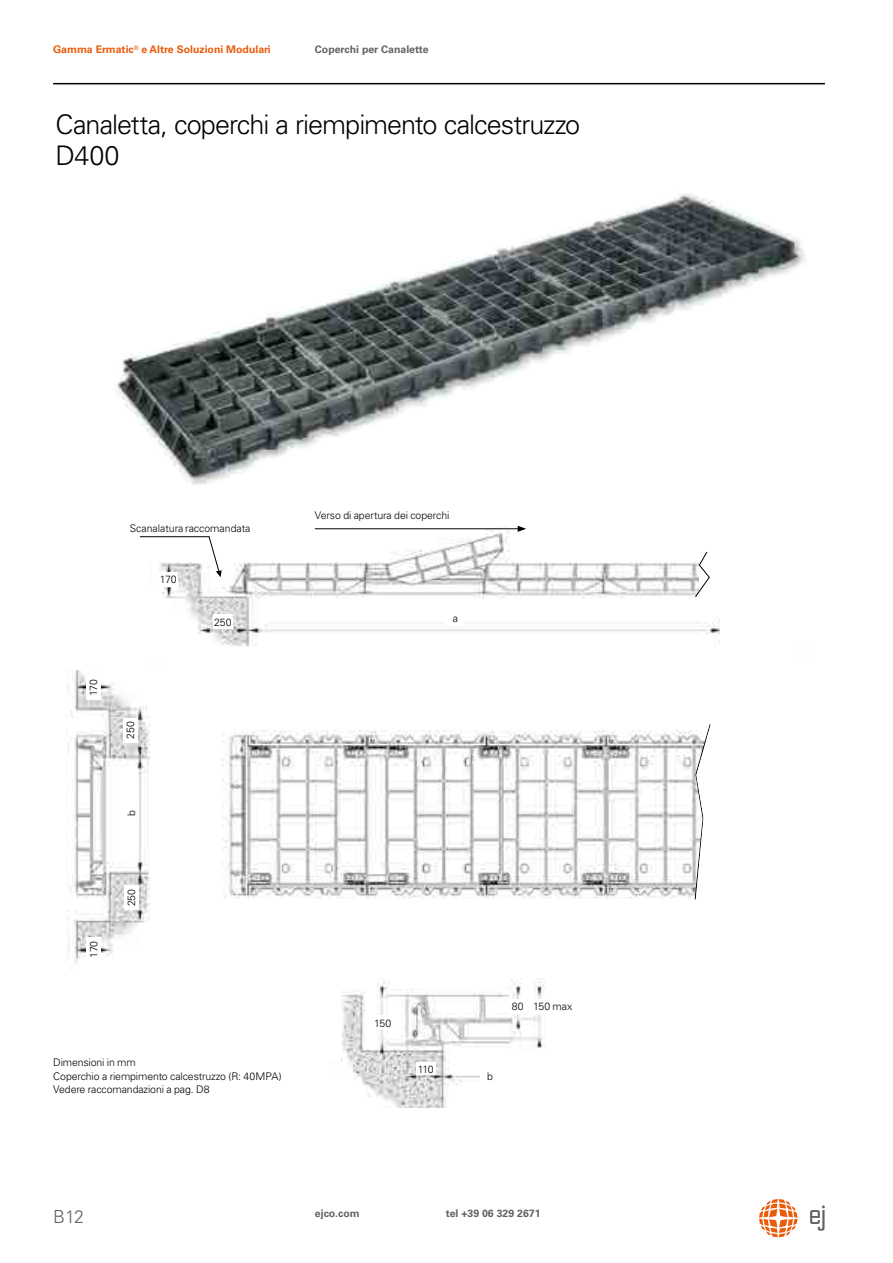
<style>
.page{position:relative;width:893px;height:1263px;background:#fff}
.page>*{position:absolute;margin:0;border:0;box-sizing:border-box;transform-origin:0 0}
.t1{font:300 27px/31.5px "Univers LT Pro 45";letter-spacing:-.035em;color:#000}
.t2{font:300 18px "Univers LT Pro 45";color:#646363}
.t3{font:300 10.5px/13.5px "Univers LT Pro 45";letter-spacing:-.01em;color:#000}
.t4{font:700 10.5px "Univers LT Pro 65";color:#646363}
.t5{font:700 10.5px "Univers LT Pro 65";color:#ea5b0b}
</style>
<div class="page">
<hr style="left:53px;top:83px;width:772px;height:1px;background:#000">
<svg style="left:810px;top:1205px;width:15px;height:26px"></svg>
<svg style="left:759px;top:1199px;width:38px;height:38px"></svg>
<img style="left:117px;top:194px;width:569px;height:292px">
<img style="left:66px;top:525px;width:654px;height:439px">
<img style="left:341px;top:978px;width:204px;height:129px">
<div style="left:130px;top:522px;width:121px;height:12px;background:#fff"></div>
<hr style="left:140px;top:536px;width:69px;height:1px;background:#000">
<svg style="left:208px;top:536px;width:14px;height:41px"></svg>
<div style="left:123px;top:718px;width:15px;height:24px;background:#fff"></div>
<div style="left:124px;top:885px;width:15px;height:25px;background:#fff"></div>
<div style="left:87px;top:937px;width:14px;height:24px;background:#fff"></div>
<div style="left:86px;top:675px;width:15px;height:24px;background:#fff"></div>
<div style="left:213px;top:614px;width:20px;height:15px;background:#fff"></div>
<div style="left:159px;top:572px;width:19px;height:15px;background:#fff"></div>
<div style="left:124px;top:801px;width:15px;height:24px;background:#fff"></div>
<div style="left:446px;top:611px;width:19px;height:14px;background:#fff"></div>
<hr style="left:315px;top:528px;width:209px;height:1px;background:#000">
<svg style="left:518px;top:526px;width:8px;height:6px"></svg>
<div style="left:373px;top:1015px;width:19px;height:15px;background:#fff"></div>
<div style="left:508px;top:999px;width:19px;height:14px;background:#fff"></div>
<div style="left:529px;top:999px;width:48px;height:14px;background:#fff"></div>
<div style="left:416px;top:1062px;width:19px;height:13px;background:#fff"></div>
<div style="left:480px;top:1069px;width:20px;height:14px;background:#fff"></div>
<svg style="left:695px;top:722px;width:25px;height:224px"></svg>
<div style="left:699px;top:527px;width:145px;height:91px;background:#fff"></div>
<svg style="left:695px;top:541px;width:15px;height:58px"></svg>
<p class="t5" style="left:53px;top:43px;width:219px">Gamma Ermatic<sup>®</sup> e Altre Soluzioni Modulari</p>
<p class="t4" style="left:315px;top:43px;width:115px">Coperchi per Canalette</p>
<h1 class="t1" style="left:55px;top:108px;width:526px">Canaletta, coperchi a riempimento calcestruzzo<br>D400</h1>
<p class="t3" style="left:130px;top:521px;width:122px">Scanalatura raccomandata</p>
<p class="t3" style="left:160px;top:573px;width:18px">170</p>
<p class="t3" style="left:87px;top:696px;width:18px;rotate:-90deg">170</p>
<p class="t3" style="left:124px;top:739px;width:19px;rotate:-90deg">250</p>
<p class="t3" style="left:125px;top:816px;width:7px;rotate:-90deg">b</p>
<p class="t3" style="left:87px;top:957px;width:18px;rotate:-90deg">170</p>
<p class="t3" style="left:125px;top:906px;width:19px;rotate:-90deg">250</p>
<p class="t3" style="left:214px;top:615px;width:19px">250</p>
<p class="t3" style="left:53px;top:1056px;width:230px">Dimensioni in mm<br>Coperchio a riempimento calcestruzzo (R: 40MPA)<br>Vedere raccomandazioni a pag. D8</p>
<p class="t3" style="left:315px;top:508px;width:136px">Verso di apertura dei coperchi</p>
<p class="t3" style="left:453px;top:611px;width:7px">a</p>
<p class="t3" style="left:374px;top:1016px;width:19px">150</p>
<p class="t3" style="left:418px;top:1062px;width:18px">110</p>
<p class="t3" style="left:512px;top:999px;width:62px">80 150 max</p>
<p class="t3" style="left:487px;top:1069px;width:7px">b</p>
<h2 class="t2" style="left:53px;top:1205px;width:33px">B12</h2>
<p class="t4" style="left:315px;top:1207px;width:46px">ejco.com</p>
<p class="t4" style="left:446px;top:1207px;width:96px">tel +39 06 329 2671</p>
</div>
